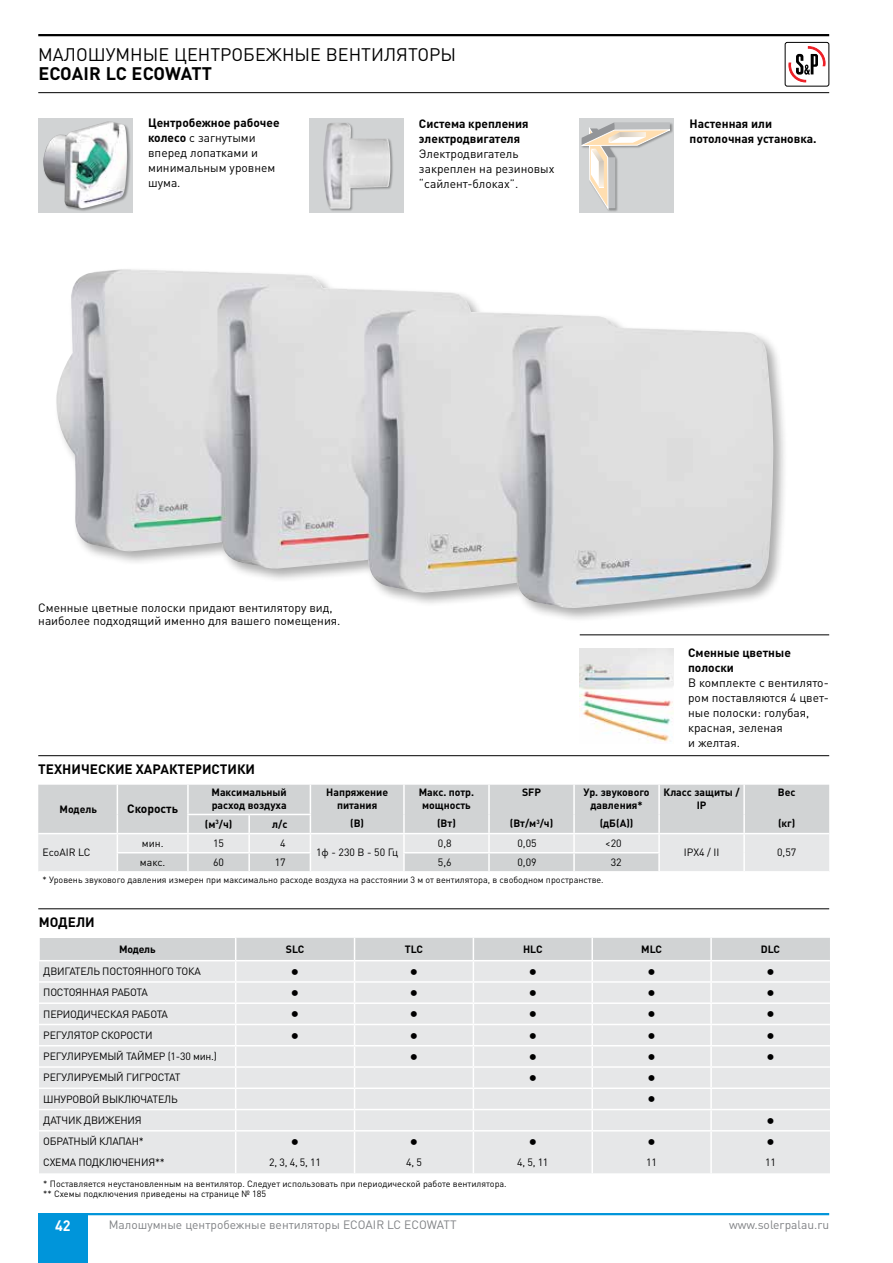
<style>
.page{position:relative;width:893px;height:1263px;background:#fff}
.page>*{position:absolute;margin:0;border:0;box-sizing:border-box;transform-origin:0 0}
.t1{font:18px "DIN Pro";color:#000}
.t2{font:700 18px "DIN Pro";letter-spacing:.005em;color:#000}
.t3{font:700 15px "DIN Pro";color:#fff;scale:.95 1}
.t4{font:700 13.5px "DIN Pro";color:#000}
.t5{font:12px/15px "DIN Pro";color:#000}
.t6{font:700 12px/15px "DIN Pro";color:#000}
.t7{font:12px "DIN Pro";color:#808285}
.t8{font:10.5px "DIN Pro";color:#000}
.t9{font:700 10.5px/13.5px "DIN Pro";color:#000;text-align:center}
.t10{font:10.5px "DIN Pro";letter-spacing:.02em;color:#000}
.t11{font:9px/10.8px "DIN Pro";color:#000}
.s1{font-weight:700}
</style>
<div class="page">
<hr style="left:38px;top:34px;width:791px;height:2px;background:#000">
<hr style="left:38px;top:92px;width:791px;height:1px;background:#000">
<svg style="left:788px;top:47px;width:38px;height:36px"></svg>
<div style="left:785px;top:42px;width:44px;height:44px;border:1px solid #000;border-radius:2px"></div>
<div style="left:38px;top:1214px;width:49px;height:49px;background:#0095da"></div>
<hr style="left:38px;top:1213px;width:791px;height:2px;background:#0095da">
<svg style="left:38px;top:785px;width:791px;height:86px;background:#d9dadb"></svg>
<hr style="left:38px;top:755px;width:791px;height:1px;background:#000">
<img style="left:580px;top:649px;width:94px;height:93px">
<div style="left:53px;top:266px;width:735px;height:357px;background:#000;opacity:.33"></div>
<img style="left:56px;top:269px;width:718px;height:339px">
<hr style="left:580px;top:634px;width:249px;height:1px;background:#000">
<div style="left:38px;top:119px;width:94px;height:94px;background:#d1d3d4"></div>
<div style="left:43px;top:121px;width:88px;height:91px;background:#000;opacity:.33"></div>
<img style="left:43px;top:121px;width:84px;height:88px">
<div style="left:309px;top:119px;width:94px;height:94px;background:#d1d3d4"></div>
<div style="left:322px;top:122px;width:72px;height:90px;background:#000;opacity:.33"></div>
<img style="left:323px;top:123px;width:67px;height:86px">
<div style="left:580px;top:119px;width:94px;height:94px;background:#d1d3d4"></div>
<div style="left:581px;top:122px;width:92px;height:90px;background:#000;opacity:.33"></div>
<svg style="left:581px;top:122px;width:89px;height:87px"></svg>
<hr style="left:38px;top:908px;width:791px;height:1px;background:#000">
<div style="left:39px;top:938px;width:197px;height:23px;background:#d1d3d4"></div>
<div style="left:39px;top:961px;width:196px;height:212px;background:#e6e7e8"></div>
<hr style="left:39px;top:981px;width:197px;height:2px;background:#fff">
<hr style="left:39px;top:1002px;width:197px;height:2px;background:#fff">
<hr style="left:39px;top:1024px;width:197px;height:1px;background:#fff">
<hr style="left:39px;top:1045px;width:197px;height:1px;background:#fff">
<hr style="left:39px;top:1066px;width:197px;height:2px;background:#fff">
<hr style="left:39px;top:1087px;width:197px;height:2px;background:#fff">
<hr style="left:39px;top:1109px;width:197px;height:1px;background:#fff">
<hr style="left:39px;top:1130px;width:197px;height:1px;background:#fff">
<hr style="left:38px;top:938px;width:2px;height:22px;background:#fff">
<svg style="left:235px;top:938px;width:595px;height:235px;background:#e6e7e8"></svg>
<hr style="left:38px;top:960px;width:198px;height:1px;background:#fff">
<h1 class="t1" style="left:38px;top:42px;width:419px">малошум ные центробежные вентиляторы</h1>
<h1 class="t2" style="left:38px;top:61px;width:175px">EcoAIR LC ECOWATT</h1>
<p class="t5" style="left:148px;top:114px;width:133px"><span class="s1">Центробежное рабочее колесо</span> с загнутыми вперед лопатками и минимальным уровнем шума.</p>
<p class="t6" style="left:419px;top:116px;width:111px">Система крепления электродвигателя</p>
<p class="t5" style="left:419px;top:146px;width:137px">Электродвигатель закреплен на резиновых “сайлент-блоках”.</p>
<p class="t6" style="left:690px;top:115px;width:128px">Настенная или потолочная установка.</p>
<p class="t5" style="left:38px;top:600px;width:304px;line-height:13.5px">Сменные цветные полоски придают вентилятору вид, наиболее подходящий именно для вашего помещения.</p>
<p class="t6" style="left:688px;top:645px;width:104px">Сменные цветные полоски</p>
<p class="t5" style="left:688px;top:675px;width:142px">В комплекте с вентилято&shy;ром поставляются 4 цвет&shy;ные полоски: голубая, красная, зеленая<br>и желтая.</p>
<p class="t4" style="left:38px;top:760px;width:199px">техни чески е характеристики</p>
<p class="t9" style="left:59px;top:802px;width:39px">Модель</p>
<p class="t6" style="left:127px;top:801px;width:52px">Скорость</p>
<p class="t9" style="left:664px;top:785px;width:78px">Класс защиты /<br>IP</p>
<p class="t9" style="left:778px;top:785px;width:19px">Вес</p>
<p class="t9" style="left:212px;top:785px;width:77px;text-align:left">Максимальный расход воздуха</p>
<p class="t9" style="left:326px;top:785px;width:63px">Напряжение питания</p>
<p class="t9" style="left:350px;top:816px;width:15px">(В)</p>
<p class="t9" style="left:522px;top:785px;width:20px">SFP</p>
<p class="t9" style="left:510px;top:816px;width:45px">(Вт/м<sup>3</sup>/ч)</p>
<p class="t9" style="left:419px;top:785px;width:57px">Макс. потр. мощность</p>
<p class="t9" style="left:437px;top:816px;width:20px">(Вт)</p>
<p class="t9" style="left:584px;top:785px;width:67px">Ур. звукового давления*</p>
<p class="t9" style="left:600px;top:816px;width:35px">(дБ(A))</p>
<p class="t9" style="left:205px;top:817px;width:29px">(м<sup>3</sup>/ч)</p>
<p class="t9" style="left:778px;top:816px;width:19px">(кг)</p>
<p class="t9" style="left:272px;top:817px;width:17px">л/с</p>
<p class="t8" style="left:438px;top:836px;width:15px">0,8</p>
<p class="t8" style="left:517px;top:836px;width:21px">0,05</p>
<p class="t8" style="left:605px;top:836px;width:18px">&lt;20</p>
<p class="t8" style="left:142px;top:836px;width:23px">мин.</p>
<p class="t8" style="left:213px;top:836px;width:12px">15</p>
<p class="t8" style="left:280px;top:836px;width:7px">4</p>
<p class="t8" style="left:316px;top:845px;width:84px">1ф - 230 В - 50 Гц</p>
<p class="t8" style="left:43px;top:845px;width:50px">EcoAIR LC</p>
<p class="t8" style="left:140px;top:855px;width:27px">макс.</p>
<p class="t8" style="left:213px;top:855px;width:12px">60</p>
<p class="t8" style="left:275px;top:855px;width:12px">17</p>
<p class="t8" style="left:438px;top:855px;width:15px">5,6</p>
<p class="t8" style="left:517px;top:855px;width:21px">0,09</p>
<p class="t8" style="left:611px;top:855px;width:12px">32</p>
<p class="t11" style="left:43px;top:873px;width:563px">* Уровень звукового давления измерен при максимально расходе воздуха на расстоянии 3 м от вентилятора, в свободном пространстве.</p>
<p class="t4" style="left:39px;top:913px;width:55px">м одели</p>
<p class="t8" style="left:684px;top:845px;width:37px">IPX4 / II</p>
<p class="t8" style="left:777px;top:845px;width:21px">0,57</p>
<p class="t9" style="left:119px;top:942px;width:38px">Модель</p>
<p class="t9" style="left:286px;top:942px;width:20px">SLC</p>
<p class="t9" style="left:405px;top:942px;width:20px">TLC</p>
<p class="t9" style="left:523px;top:942px;width:21px">HLC</p>
<p class="t9" style="left:641px;top:942px;width:22px">MLC</p>
<p class="t9" style="left:761px;top:942px;width:21px">DLC</p>
<p class="t8" style="left:43px;top:964px;width:15px">Двига</p>
<p class="t8" style="left:75px;top:964px;width:126px">тель п остоянн ого тока</p>
<h1 class="t1" style="left:290px;top:959px;width:11px">•</h1>
<h1 class="t1" style="left:409px;top:959px;width:11px">•</h1>
<h1 class="t1" style="left:528px;top:959px;width:11px">•</h1>
<h1 class="t1" style="left:647px;top:959px;width:11px">•</h1>
<h1 class="t1" style="left:766px;top:959px;width:11px">•</h1>
<p class="t8" style="left:43px;top:985px;width:47px">п остоянна</p>
<p class="t8" style="left:102px;top:985px;width:46px">я работа</p>
<h1 class="t1" style="left:290px;top:980px;width:11px">•</h1>
<h1 class="t1" style="left:409px;top:980px;width:11px">•</h1>
<h1 class="t1" style="left:528px;top:980px;width:11px">•</h1>
<h1 class="t1" style="left:647px;top:980px;width:11px">•</h1>
<h1 class="t1" style="left:766px;top:980px;width:11px">•</h1>
<p class="t8" style="left:43px;top:1007px;width:125px">п ери оди ческая работа</p>
<h1 class="t1" style="left:290px;top:1001px;width:11px">•</h1>
<h1 class="t1" style="left:409px;top:1001px;width:11px">•</h1>
<h1 class="t1" style="left:528px;top:1001px;width:11px">•</h1>
<h1 class="t1" style="left:647px;top:1001px;width:11px">•</h1>
<h1 class="t1" style="left:766px;top:1001px;width:11px">•</h1>
<p class="t8" style="left:43px;top:1028px;width:109px">регулятор скорости</p>
<h1 class="t1" style="left:290px;top:1023px;width:11px">•</h1>
<h1 class="t1" style="left:409px;top:1023px;width:11px">•</h1>
<h1 class="t1" style="left:528px;top:1023px;width:11px">•</h1>
<h1 class="t1" style="left:647px;top:1023px;width:11px">•</h1>
<h1 class="t1" style="left:766px;top:1023px;width:11px">•</h1>
<p class="t10" style="left:43px;top:1049px;width:175px">Регулируем ый тайм ер (1-30 мин.)</p>
<h1 class="t1" style="left:409px;top:1044px;width:11px">•</h1>
<h1 class="t1" style="left:528px;top:1044px;width:11px">•</h1>
<h1 class="t1" style="left:647px;top:1044px;width:11px">•</h1>
<h1 class="t1" style="left:766px;top:1044px;width:11px">•</h1>
<p class="t8" style="left:43px;top:1070px;width:90px">регулируемый гигр</p>
<p class="t8" style="left:151px;top:1070px;width:31px">остат</p>
<h1 class="t1" style="left:528px;top:1065px;width:11px">•</h1>
<h1 class="t1" style="left:647px;top:1065px;width:11px">•</h1>
<p class="t8" style="left:43px;top:1092px;width:136px">шнуровой выключатель</p>
<h1 class="t1" style="left:647px;top:1086px;width:11px">•</h1>
<p class="t8" style="left:43px;top:1113px;width:49px">датчик дви</p>
<p class="t8" style="left:105px;top:1113px;width:38px">жения</p>
<h1 class="t1" style="left:766px;top:1108px;width:11px">•</h1>
<p class="t8" style="left:43px;top:1134px;width:77px">обратн ый клапан</p>
<p class="t8" style="left:139px;top:1134px;width:6px">*</p>
<h1 class="t1" style="left:290px;top:1129px;width:11px">•</h1>
<h1 class="t1" style="left:409px;top:1129px;width:11px">•</h1>
<h1 class="t1" style="left:528px;top:1129px;width:11px">•</h1>
<h1 class="t1" style="left:647px;top:1129px;width:11px">•</h1>
<h1 class="t1" style="left:766px;top:1129px;width:11px">•</h1>
<p class="t8" style="left:43px;top:1155px;width:123px">Схема подключения**</p>
<p class="t8" style="left:269px;top:1155px;width:53px">2, 3, 4, 5, 11</p>
<p class="t8" style="left:406px;top:1155px;width:17px">4, 5</p>
<p class="t8" style="left:517px;top:1155px;width:33px">4, 5, 11</p>
<p class="t8" style="left:646px;top:1155px;width:12px">11</p>
<p class="t8" style="left:765px;top:1155px;width:12px">11</p>
<p class="t11" style="left:43px;top:1177px;width:465px">* Поставляется неустановленным на вентилятор. Следует использовать при периодической работе вентилятора. ** Схемы подключения приведены на странице № 185</p>
<p class="t3" style="left:55px;top:1215px;width:18px">42</p>
<p class="t7" style="left:109px;top:1216px;width:349px">Малошумные центробежные вентиляторы ECOAIR LC ECOWATT</p>
<p class="t7" style="left:729px;top:1216px;width:102px">www.solerpalau.ru</p>
</div>
